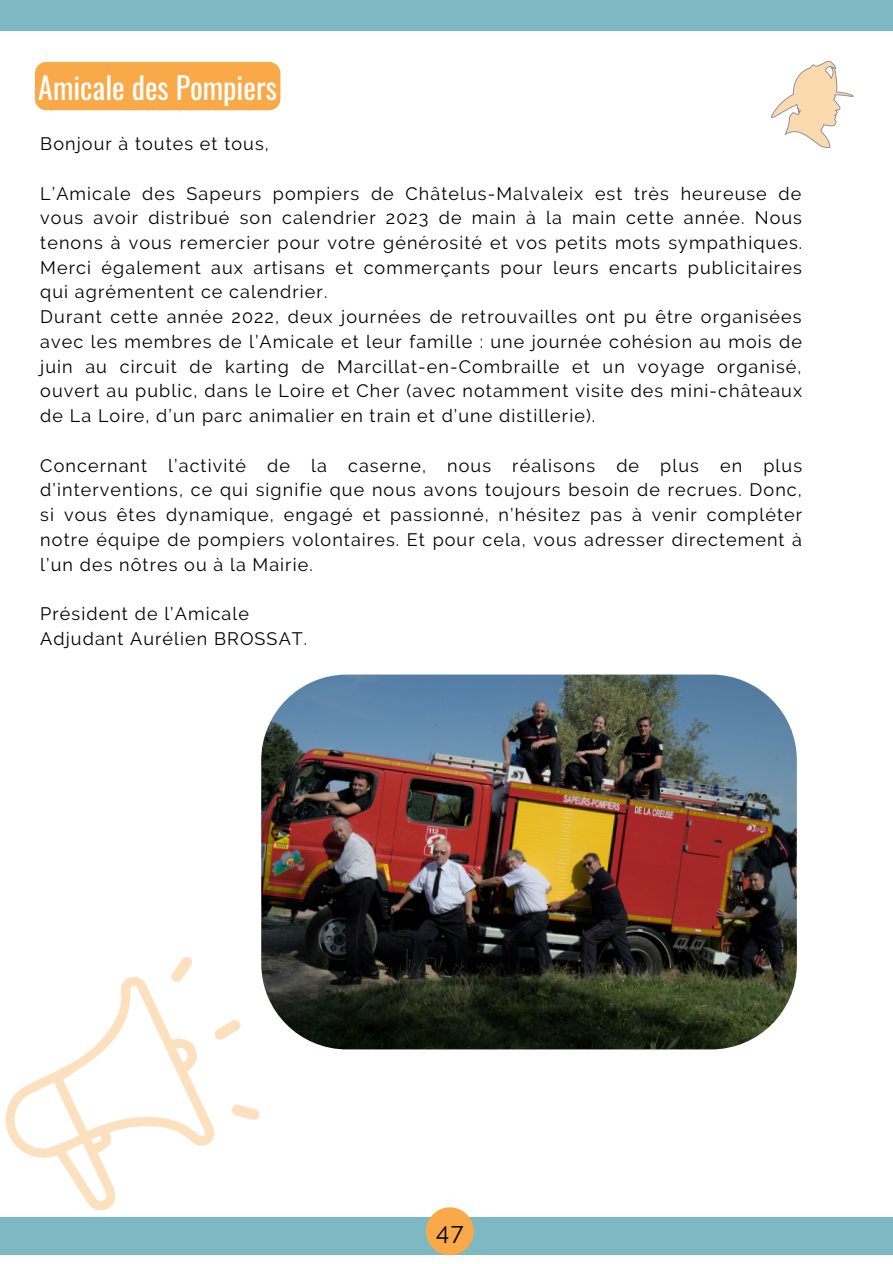
<style>
.page{position:relative;width:893px;height:1264px;background:#fff}
.page>*{position:absolute;margin:0;border:0;box-sizing:border-box;transform-origin:0 0}
.t1{font:30px "Oswald";color:#fff}
.t2{font:24px "Raleway";color:#000}
.t3{font:18px/24.8px "Raleway";letter-spacing:.06em;color:#000}
</style>
<div class="page">
<div style="left:0;top:1217px;width:892px;height:37px;background:#7eb9c3"></div>
<div style="left:0;top:0;width:892px;height:31px;background:#7eb9c3"></div>
<svg style="left:771px;top:61px;width:82px;height:87px"></svg>
<svg style="left:5px;top:957px;width:254px;height:253px"></svg>
<img style="left:261px;top:674px;width:535px;height:375px;border-radius:86px">
<div style="left:35px;top:62px;width:245px;height:48px;background:#faa948"></div>
<div style="left:426px;top:1207px;width:48px;height:48px;background:#faa948;border-radius:50%"></div>
<h1 class="t1" style="left:38px;top:64px;width:240px">Amicale des Pompiers</h1>
<p class="t3" style="left:40px;top:131px;width:230px">Bonjour à toutes et tous,</p>
<p class="t3" style="left:40px;top:181px;width:763px">L’Amicale des Sapeurs pompiers de Châtelus-Malvaleix est très heureuse de vous avoir distribué son calendrier 2023 de main à la main cette année. Nous tenons à vous remercier pour votre générosité et vos petits mots sympathiques.<br>Merci également aux artisans et commerçants pour leurs encarts publicitaires qui agrémentent ce calendrier.<br>Durant cette année 2022, deux journées de retrouvailles ont pu être organisées avec les membres de l’Amicale et leur famille : une journée cohésion au mois de juin au circuit de karting de Marcillat-en-Combraille et un voyage organisé, ouvert au public, dans le Loire et Cher (avec notamment visite des mini-châteaux de La Loire, d’un parc animalier en train et d’une distillerie).</p>
<p class="t3" style="left:40px;top:453px;width:763px;text-align:justify">Concernant l’activité de la caserne, nous réalisons de plus en plus d’interventions, ce qui signifie que nous avons toujours besoin de recrues. Donc, si vous êtes dynamique, engagé et passionné, n’hésitez pas à venir compléter notre équipe de pompiers volontaires. Et pour cela, vous adresser directement à l’un des nôtres ou à la Mairie.</p>
<p class="t3" style="left:40px;top:601px;width:268px">Président de l’Amicale<br>Adjudant Aurélien BROSSAT.</p>
<h2 class="t2" style="left:436px;top:1216px;width:29px">47</h2>
</div>
